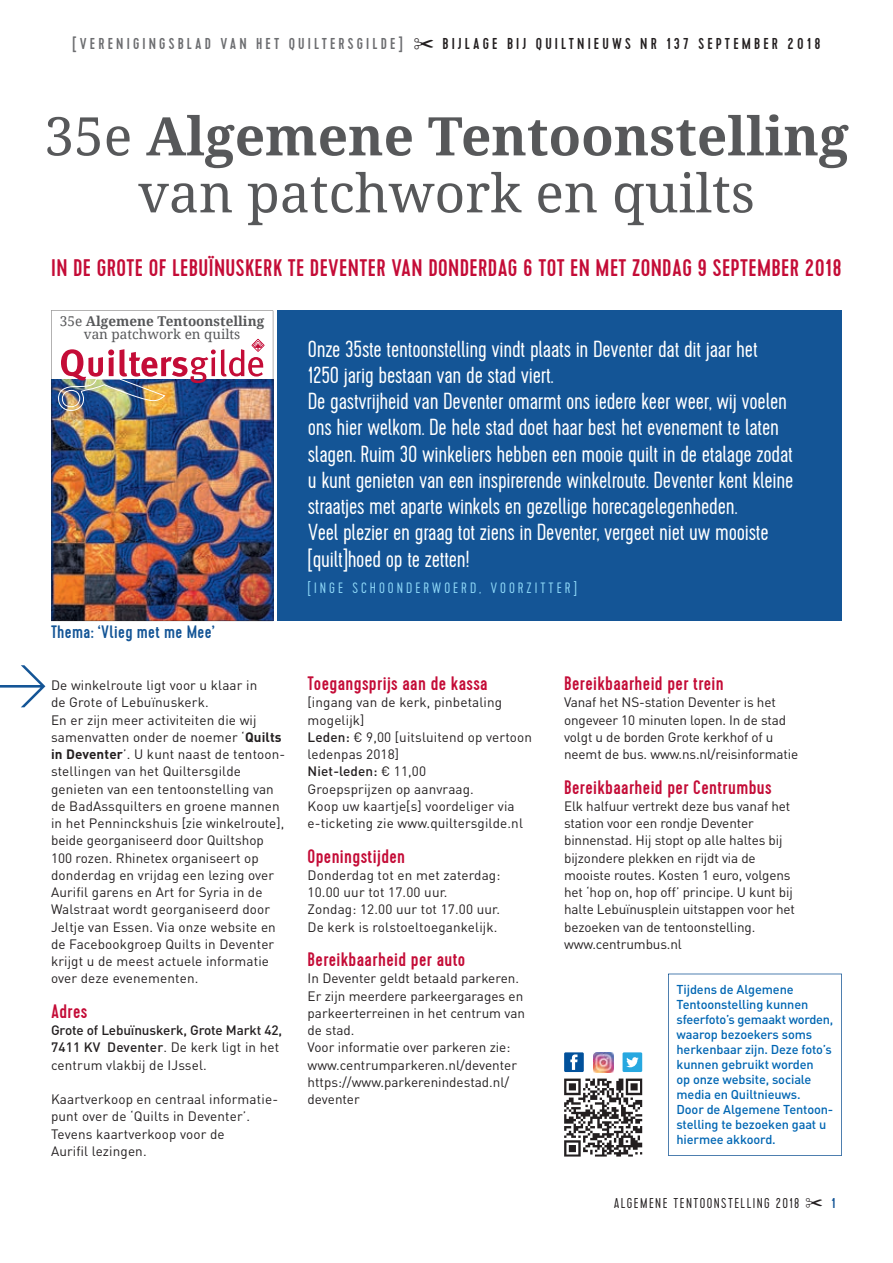
<style>
.page{position:relative;width:893px;height:1263px;background:#fff}
.page>*{position:absolute;margin:0;border:0;box-sizing:border-box;transform-origin:0 0}
.t1{font:53.25px/57px "Droid Serif";color:#57585a;text-align:center}
.t2{font:500 24px "Cervo";letter-spacing:.015em;color:#c40c37}
.t3{font:300 23.25px/26.2px "Cervo";letter-spacing:-.01em;color:#fff}
.t4{font:500 19.5px "Cervo";letter-spacing:.02em;color:#c40c37}
.t5{font:500 18px "Cervo";letter-spacing:.02em;color:#145596}
.t6{font:500 15.75px "Cervo";letter-spacing:.2em;color:#231f20}
.t7{font:500 15.75px "Cervo";letter-spacing:.2em;color:#6c6d70}
.t8{font:300 15px "Cervo";letter-spacing:.2em;color:#8dd7f7}
.t9{font:300 14.25px "Cervo";letter-spacing:.1em;color:#231f20}
.t10{font:500 14.25px "Cervo";color:#145596}
.t11{font:13.5px/17.2px "DIN";color:#231f20}
.t12{font:500 13.5px/17.2px "DIN";letter-spacing:-.01em;color:#231f20}
.t13{font:13.5px/13.2px "Droid Serif";color:#57585a;text-align:center}
.t14{font:500 12.75px/15px "DIN";letter-spacing:-.01em;color:#0166b3}
.s1{font-weight:700}
.s2{font-weight:400}
.s3{font-weight:500}
</style>
<div class="page">
<div style="left:277px;top:310px;width:565px;height:311px;background:#145596"></div>
<img style="left:51px;top:311px;width:222px;height:310px">
<svg style="left:668px;top:973px;width:174px;height:183px"></svg>
<svg style="left:0;top:665px;width:45px;height:42px"></svg>
<svg style="left:564px;top:1078px;width:78px;height:78px"></svg>
<div style="left:623px;top:1052px;width:19px;height:20px;background:#27a8e0"></div>
<svg style="left:626px;top:1057px;width:13px;height:10px"></svg>
<div style="left:564px;top:1052px;width:20px;height:20px;background:#01519b"></div>
<svg style="left:570px;top:1054px;width:8px;height:16px"></svg>
<img style="left:593px;top:1052px;width:20px;height:20px">
<p class="t7" style="left:72px;top:35px;width:332px">[VERENIGINGSBLAD VAN HET QUILTERSGILDE]</p>
<p class="t6" style="left:442px;top:35px;width:380px">BIJLAGE BIJ QUILTNIEUWS NR 137 SEPTEMBER 2018</p>
<h1 class="t1" style="left:44px;top:108px;width:806px">35e <span class="s1">Algemene Tentoonstelling </span>van patchwork en quilts</h1>
<h2 class="t2" style="left:51px;top:253px;width:792px">IN DE GROTE OF LEBUÏNUSKERK TE DEVENTER VAN DONDERDAG 6 TOT EN MET ZONDAG 9 SEPTEMBER 2018</h2>
<p class="t13" style="left:60px;top:314px;width:206px">35e <span class="s1">Algemene Tentoonstelling </span>van patchwork en quilts</p>
<h3 class="t5" style="left:51px;top:621px;width:165px">Thema: ‘Vlieg met me Mee’</h3>
<p class="t11" style="left:51px;top:677px;width:236px">De winkelroute ligt voor u klaar in<br>de Grote of Lebuïnuskerk.<br>En er zijn meer activiteiten die wij samenvatten onder de noemer ‘<span class="s1">Quilts in Deventer</span>’. U kunt naast de tentoon&shy;stellingen van het Quiltersgilde genieten van een tentoonstelling van de BadAssquilters en groene mannen in het Penninckshuis [zie winkelroute], beide georganiseerd door Quiltshop 100 rozen. Rhinetex organiseert op donderdag en vrijdag een lezing over Aurifil garens en Art for Syria in de Walstraat wordt georganiseerd door Jeltje van Essen. Via onze website en de Facebookgroep Quilts in Deventer krijgt u de meest actuele informatie over deze evenementen.</p>
<h3 class="t4" style="left:51px;top:1000px;width:38px">Adres</h3>
<p class="t12" style="left:51px;top:1021px;width:233px">Grote of Lebuïnuskerk, Grote Markt 42,<br>7411 KV Deventer<span class="s2">. De kerk ligt in het centrum vlakbij de IJssel.</span></p>
<p class="t11" style="left:51px;top:1091px;width:229px">Kaartverkoop en centraal informatie&shy;punt over de ‘Quilts in Deventer’.<br>Tevens kaartverkoop voor de<br>Aurifil lezingen.</p>
<p class="t3" style="left:308px;top:337px;width:487px">Onze 35ste tentoonstelling vindt plaats in Deventer dat dit jaar het 1250 jarig bestaan van de stad viert.<br>De gastvrijheid van Deventer omarmt ons iedere keer weer, wij voelen ons hier welkom. De hele stad doet haar best het evenement te laten slagen. Ruim 30 winkeliers hebben een mooie quilt in de etalage zodat u kunt genieten van een inspirerende winkelroute. Deventer kent kleine straatjes met aparte winkels en gezellige horecagelegenheden.<br>Veel plezier en graag tot ziens in Deventer, vergeet niet uw mooiste [quilt]hoed op te zetten!</p>
<p class="t8" style="left:308px;top:579px;width:270px">[INGE SCHOONDERWOERD, VOORZITTER]</p>
<h3 class="t4" style="left:308px;top:672px;width:182px">Toegangsprijs aan de kassa</h3>
<p class="t11" style="left:308px;top:694px;width:226px">[ingang van de kerk, pinbetaling mogelijk]<br><span class="s3">Leden:</span> € 9,00 [uitsluitend op vertoon ledenpas 2018]<br><span class="s3">Niet-leden:</span> € 11,00<br>Groepsprijzen op aanvraag.<br>Koop uw kaartje[s] voordeliger via e-ticketing zie www.quiltersgilde.nl</p>
<h3 class="t4" style="left:308px;top:844px;width:99px">Openingstijden</h3>
<p class="t11" style="left:308px;top:866px;width:194px">Donderdag tot en met zaterdag:<br>10.00 uur tot 17.00 uur.<br>Zondag: 12.00 uur tot 17.00 uur.<br>De kerk is rolstoeltoegankelijk.</p>
<h3 class="t4" style="left:308px;top:948px;width:159px">Bereikbaarheid per auto</h3>
<p class="t11" style="left:308px;top:970px;width:219px">In Deventer geldt betaald parkeren.<br>Er zijn meerdere parkeergarages en parkeerterreinen in het centrum van de stad.<br>Voor informatie over parkeren zie: www.centrumparkeren.nl/deventer https://www.parkerenindestad.nl/ deventer</p>
<h3 class="t4" style="left:564px;top:672px;width:161px">Bereikbaarheid per trein</h3>
<p class="t11" style="left:564px;top:694px;width:236px">Vanaf het NS-station Deventer is het ongeveer 10 minuten lopen. In de stad volgt u de borden Grote kerkhof of u neemt de bus. www.ns.nl/reisinformatie</p>
<h3 class="t4" style="left:564px;top:775px;width:209px">Bereikbaarheid per Centrumbus</h3>
<p class="t11" style="left:564px;top:797px;width:232px">Elk halfuur vertrekt deze bus vanaf het station voor een rondje Deventer binnenstad. Hij stopt op alle haltes bij bijzondere plekken en rijdt via de mooiste routes. Kosten 1 euro, volgens het ‘hop on, hop off’ principe. U kunt bij halte Lebuïnusplein uitstappen voor het bezoeken van de tentoonstelling. www.centrumbus.nl</p>
<p class="t14" style="left:676px;top:981px;width:158px">Tijdens de Algemene<br>Tentoonstelling kunnen sfeerfoto’s gemaakt worden, waarop bezoekers soms herkenbaar zijn. Deze foto’s kunnen gebruikt worden<br>op onze website, sociale media en Quiltnieuws.<br>Door de Algemene Tentoon&shy;stelling te bezoeken gaat u hiermee akkoord.</p>
<p class="t9" style="left:614px;top:1195px;width:187px">ALGEMENE TENTOONSTELLING 2018</p>
<p class="t10" style="left:831px;top:1194px;width:6px">1</p>
</div>
